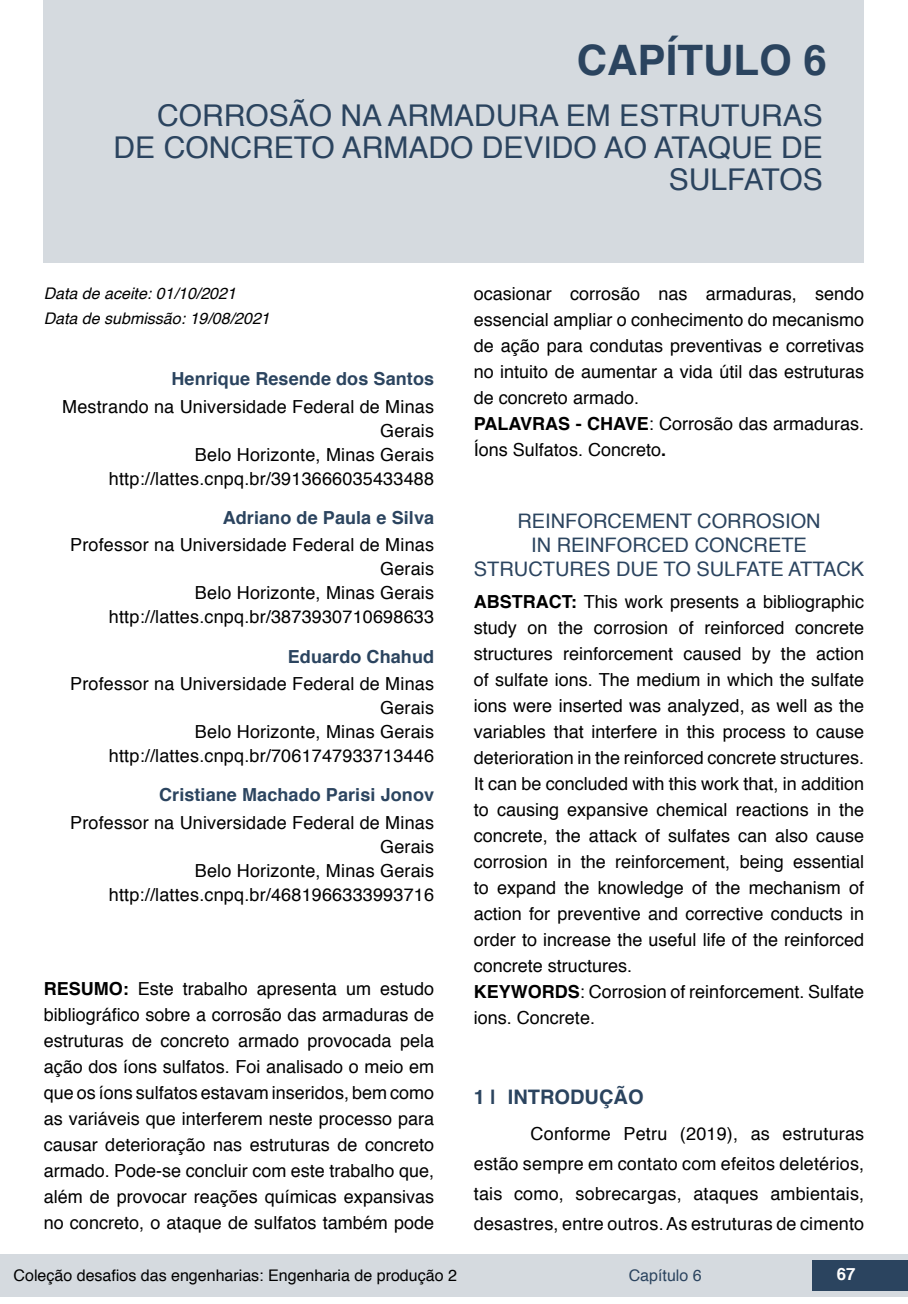
<style>
.page{position:relative;width:908px;height:1304px;background:#fff}
.page>*{position:absolute;margin:0;border:0;box-sizing:border-box;transform-origin:0 0}
.t1{font:700 42px "Helvetica";color:#2b445f}
.t2{font:30px/32px "Helvetica";color:#2b445f;text-align:right}
.t3{font:20px/24px "Helvetica";color:#2b445f;text-align:center}
.t4{font:700 20px "Helvetica";color:#2b445f}
.t5{font:18px/26px "Helvetica";color:#000;text-align:right}
.t6{font:700 18px "Helvetica";letter-spacing:.005em;color:#2b445f}
.t7{font:700 16.8px "Helvetica";color:#fff}
.t8{font:16px "Helvetica";color:#000}
.t9{font:italic 16px "Helvetica";color:#000}
.t10{font:16px "Helvetica";color:#2b445f}
.s1{font-weight:700}
</style>
<div class="page">
<div style="left:0;top:1254px;width:906px;height:43px;background:#d5dadf"></div>
<div style="left:812px;top:1261px;width:95px;height:30px;background:#2b445f"></div>
<div style="left:44px;top:0;width:819px;height:263px;background:#d5dadf"></div>
<h1 class="t1" style="left:576px;top:26px;width:251px">CAPÍTULO 6</h1>
<h2 class="t2" style="left:113px;top:101px;width:710px">CORROSÃO NA ARMADURA EM ESTRUTURAS<br>DE CONCRETO ARMADO DEVIDO AO ATAQUE DE<br>SULFATOS</h2>
<p class="t9" style="left:44px;top:280px;width:194px">Data de aceite: 01/10/2021</p>
<p class="t9" style="left:44px;top:306px;width:227px">Data de submissão: 19/08/2021</p>
<p class="t6" style="left:171px;top:365px;width:264px">Henrique Resende dos Santos</p>
<p class="t5" style="left:62px;top:395px;width:373px;line-height:24px">Mestrando na Universidade Federal de Minas<br>Gerais<br>Belo Horizonte, Minas Gerais http://lattes.cnpq.br/3913666035433488</p>
<p class="t6" style="left:223px;top:503px;width:213px">Adriano de Paula e Silva</p>
<p class="t5" style="left:70px;top:534px;width:365px;line-height:24px">Professor na Universidade Federal de Minas<br>Gerais<br>Belo Horizonte, Minas Gerais http://lattes.cnpq.br/3873930710698633</p>
<p class="t6" style="left:288px;top:642px;width:148px">Eduardo Chahud</p>
<p class="t5" style="left:70px;top:672px;width:365px;line-height:24px">Professor na Universidade Federal de Minas<br>Gerais<br>Belo Horizonte, Minas Gerais http://lattes.cnpq.br/7061747933713446</p>
<p class="t6" style="left:159px;top:781px;width:276px">Cristiane Machado Parisi Jonov</p>
<p class="t5" style="left:70px;top:811px;width:365px;line-height:24px">Professor na Universidade Federal de Minas<br>Gerais<br>Belo Horizonte, Minas Gerais http://lattes.cnpq.br/4681966333993716</p>
<p class="t5" style="left:44px;top:976px;width:392px;text-align:justify"><span class="s1">RESUMO:</span> Este trabalho apresenta um estudo bibliográfico sobre a corrosão das armaduras de estruturas de concreto armado provocada pela ação dos íons sulfatos. Foi analisado o meio em que os íons sulfatos estavam inseridos, bem como as variáveis que interferem neste processo para causar deterioração nas estruturas de concreto armado. Pode-se concluir com este trabalho que, além de provocar reações químicas expansivas no concreto, o ataque de sulfatos também pode</p>
<p class="t5" style="left:473px;top:281px;width:392px;text-align:left">ocasionar corrosão nas armaduras, sendo essencial ampliar o conhecimento do mecanismo de ação para condutas preventivas e corretivas no intuito de aumentar a vida útil das estruturas de concreto armado.<br><span class="s1">PALAVRAS - CHAVE</span>: Corrosão das armaduras.<br>Íons Sulfatos. Concreto<span class="s1">.</span></p>
<p class="t3" style="left:473px;top:510px;width:392px">REINFORCEMENT CORROSION<br>IN REINFORCED CONCRETE<br>STRUCTURES DUE TO SULFATE ATTACK</p>
<p class="t5" style="left:473px;top:589px;width:392px;text-align:left"><span class="s1">ABSTRACT:</span> This work presents a bibliographic study on the corrosion of reinforced concrete structures reinforcement caused by the action of sulfate ions. The medium in which the sulfate ions were inserted was analyzed, as well as the variables that interfere in this process to cause deterioration in the reinforced concrete structures.<br>It can be concluded with this work that, in addition to causing expansive chemical reactions in the concrete, the attack of sulfates can also cause corrosion in the reinforcement, being essential to expand the knowledge of the mechanism of action for preventive and corrective conducts in order to increase the useful life of the reinforced concrete structures.<br><span class="s1">KEYWORDS</span>: Corrosion of reinforcement. Sulfate ions. Concrete.</p>
<p class="t4" style="left:473px;top:1081px;width:171px">1 | INTRODUÇÃO</p>
<p class="t5" style="left:473px;top:1119px;width:392px;line-height:30px;text-align:justify;text-indent:57px">Conforme Petru (2019), as estruturas estão sempre em contato com efeitos deletérios, tais como, sobrecargas, ataques ambientais, desastres, entre outros. As estruturas de cimento</p>
<p class="t8" style="left:14px;top:1263px;width:444px">Coleção desafios das engenharias: Engenharia de produção 2</p>
<p class="t10" style="left:628px;top:1263px;width:74px">Capítulo 6</p>
<p class="t7" style="left:836px;top:1261px;width:20px">67</p>
</div>
